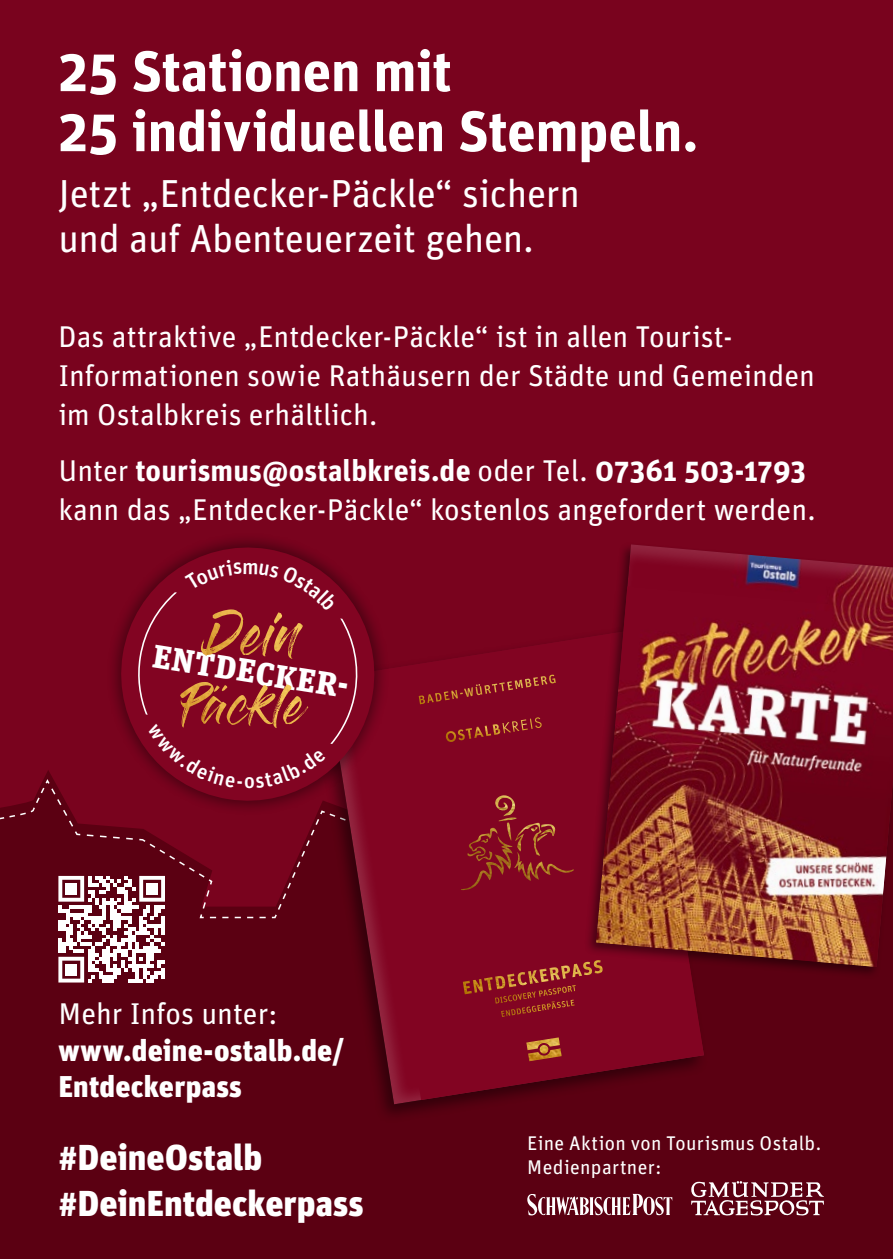
<style>
.page{position:relative;width:893px;height:1259px;background:#79031e}
.page>*{position:absolute;margin:0;border:0;box-sizing:border-box;transform-origin:0 0}
.t1{font:700 57px/60px "Unit Pro";letter-spacing:-.005em;color:#fff}
.t2{font:39px/45px "Unit Pro";letter-spacing:-.01em;color:#fff}
.t3{font:900 36px "Unit Pro";color:#fff}
.t4{font:900 32.7px "Unit Slab Pro";color:#fff}
.t5{font:30px/39px "Unit Pro";color:#fff}
.t6{font:900 30px/36px "Unit Pro";letter-spacing:.01em;color:#fff}
.t7{font:500 21px "Unit Pro";color:#fff}
.t8{font:19.8px "Unit Pro";letter-spacing:.02em;color:#fff}
.s1{font-weight:700}
</style>
<div class="page">
<div style="left:0;top:980px;width:893px;height:279px;background:#5b0012"></div>
<div style="left:309px;top:625px;width:400px;height:498px;background:#5b0012"></div>
<svg style="left:363px;top:980px;width:341px;height:120px;background:#78071e"></svg>
<div style="left:584px;top:541px;width:309px;height:439px;background:#000;opacity:.45"></div>
<svg style="left:596px;top:543px;width:297px;height:425px"></svg>
<img style="left:618px;top:586px;width:275px;height:381px">
<svg style="left:179px;top:539px;width:138px;height:20px"></svg>
<svg style="left:525px;top:1191px;width:147px;height:26px;background:#8e505c"></svg>
<svg style="left:691px;top:1181px;width:133px;height:36px;background:#8b4b57"></svg>
<svg style="left:0;top:559px;width:618px;height:423px"></svg>
<h1 class="t1" style="left:58px;top:38px;width:641px">25 Stationen mit<br>25 individuellen Stempeln.</h1>
<h2 class="t2" style="left:58px;top:169px;width:523px">Jetzt „Entdecker-Päckle“ sichern und auf Abenteuerzeit gehen.</h2>
<p class="t5" style="left:58px;top:316px;width:758px">Das attraktive „Entdecker-Päckle“ ist in allen Tourist-<br>Informationen sowie Rathäusern der Städte und Gemeinden im Ostalbkreis erhältlich.</p>
<p class="t5" style="left:58px;top:450px;width:759px">Unter <span class="s1">tourismus@ostalbkreis.de</span> oder Tel. <span class="s1">07361 503-1793 </span>kann das „Entdecker-Päckle“ kostenlos angefordert werden.</p>
<p class="t4" style="left:157px;top:631px;width:205px;rotate:9deg">ENTDECKER-</p>
<p class="t7" style="left:244px;top:766px;width:13px">o</p>
<p class="t5" style="left:58px;top:993px;width:221px">Mehr Infos unter:</p>
<p class="t6" style="left:58px;top:1031px;width:287px">www.deine-ostalb.de/<br>Entdeckerpass</p>
<p class="t3" style="left:58px;top:1131px;width:206px">#DeineOstalb</p>
<p class="t3" style="left:58px;top:1176px;width:307px">#DeinEntdeckerpass</p>
<p class="t8" style="left:527px;top:1129px;width:295px">Eine Aktion von Tourismus Ostalb.</p>
<p class="t8" style="left:527px;top:1152px;width:136px">Medienpartner:</p>
</div>
